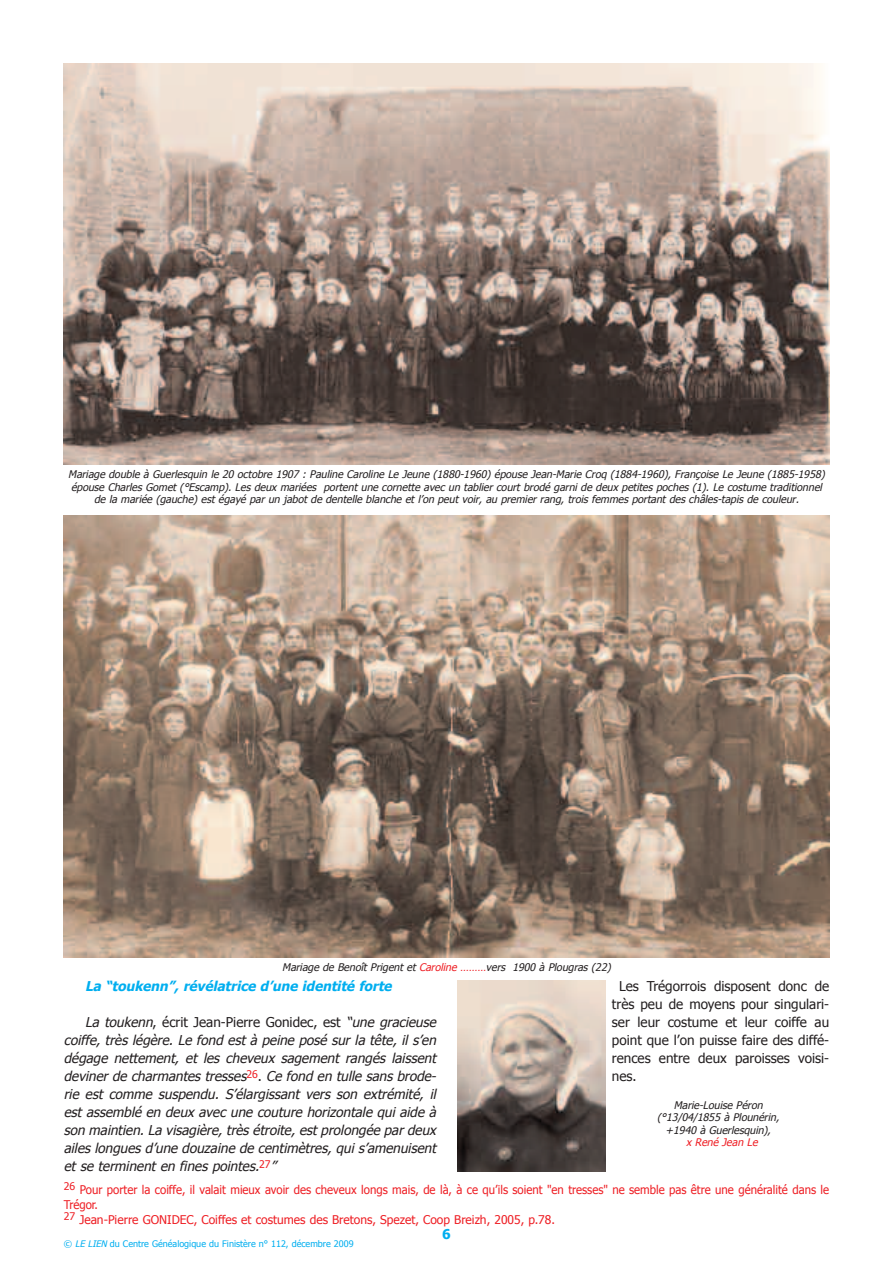
<style>
.page{position:relative;width:893px;height:1263px;background:#fff}
.page>*{position:absolute;margin:0;border:0;box-sizing:border-box;transform-origin:0 0}
.t1{font:italic 13.5px/18px "Tahoma";color:#231f20;text-align:justify}
.t2{font:13.5px/18px "Tahoma";color:#231f20;text-align:justify}
.t3{font:italic 700 13.5px "Tahoma";color:#00aeef}
.t4{font:700 13.5px "Tahoma";color:#00aeef}
.t5{font:12px/15px "Tahoma";color:#ee1e24;scale:.95 1}
.t6{font:italic 10.5px/12.6px "Tahoma";color:#231f20;text-align:center}
.t7{font:italic 10.5px "Tahoma";color:#ee1e24}
.t8{font:9px "Tahoma";color:#00aeef}
.s1{color:#ee1e24}
.s2{font-style:normal}
.s3{font-style:italic}
</style>
<div class="page">
<img style="left:457px;top:980px;width:149px;height:191px">
<img style="left:64px;top:64px;width:765px;height:400px">
<img style="left:64px;top:515px;width:765px;height:443px">
<p class="t6" style="left:68px;top:468px;width:761px">Mariage double à Guerlesquin le 20 octobre 1907 : Pauline Caroline Le Jeune (1880-1960) épouse Jean-Marie Croq (1884-1960), Françoise Le Jeune (1885-1958) épouse Charles Gomet (°Escamp). Les deux mariées portent une cornette avec un tablier court brodé garni de deux petites poches (1). Le costume traditionnel de la mariée (gauche) est égayé par un jabot de dentelle blanche et l’on peut voir, au premier rang, trois femmes portant des châles-tapis de couleur.</p>
<p class="t6" style="left:282px;top:961px;width:333px">Mariage de Benoît Prigent et <span class="s1">Caroline ………</span>vers 1900 à Plougras (22)</p>
<p class="t3" style="left:85px;top:977px;width:312px">La “toukenn”, révélatrice d’une identité forte</p>
<p class="t1" style="left:64px;top:1013px;width:377px;text-indent:21px">La toukenn<span class="s2">, écrit Jean-Pierre Gonidec, est</span> “une gracieuse coiffe, très légère. Le fond est à peine posé sur la tête, il s’en dégage nettement, et les cheveux sagement rangés laissent deviner de charmantes tresses<sup>2</sup> <sup>6</sup> <span class="s2">.</span> Ce fond en tulle sans brode&shy;rie est comme suspendu. S’élargissant vers son extrémité, il est assemblé en deux avec une couture horizontale qui aide à son maintien.La visagière,trèsétroite,estprolongée pardeux ailes longues d’une douzaine de centimètres, qui s’amenuisent et se terminent en fines pointes.<sup>2</sup> <sup>7</sup> ”</p>
<p class="t2" style="left:612px;top:977px;width:219px;text-indent:7px">Les Trégorrois disposent donc de très peu de moyens pour singulari&shy;ser leur costume et leur coiffe au point que l’on puisse faire des diffé&shy;rences entre deux paroisses voisi&shy;nes.</p>
<p class="t6" style="left:657px;top:1098px;width:126px">Marie-Louise Péron (°13/04/1855 à Plounérin, +1940 à Guerlesquin),</p>
<p class="t7" style="left:686px;top:1136px;width:76px">x René Jean Le</p>
<p class="t5" style="left:64px;top:1181px;width:807px"><sup>26</sup> Pour porter la coiffe, il valait mieux avoir des cheveux longs mais, de là, à ce qu’ils soient "en tresses" ne semble pas être une généralité dans le<br>Trégor.<br><sup>27</sup> Jean-Pierre GONIDEC, Coiffes et costumes des Bretons, Spezet, Coop Breizh, 2005, p.78.</p>
<p class="t8" style="left:64px;top:1238px;width:291px">© <span class="s3">LE LIEN</span>du Centre Généalogique du Finistère n° 112, décembre 2009</p>
<p class="t4" style="left:442px;top:1226px;width:10px">6</p>
</div>
